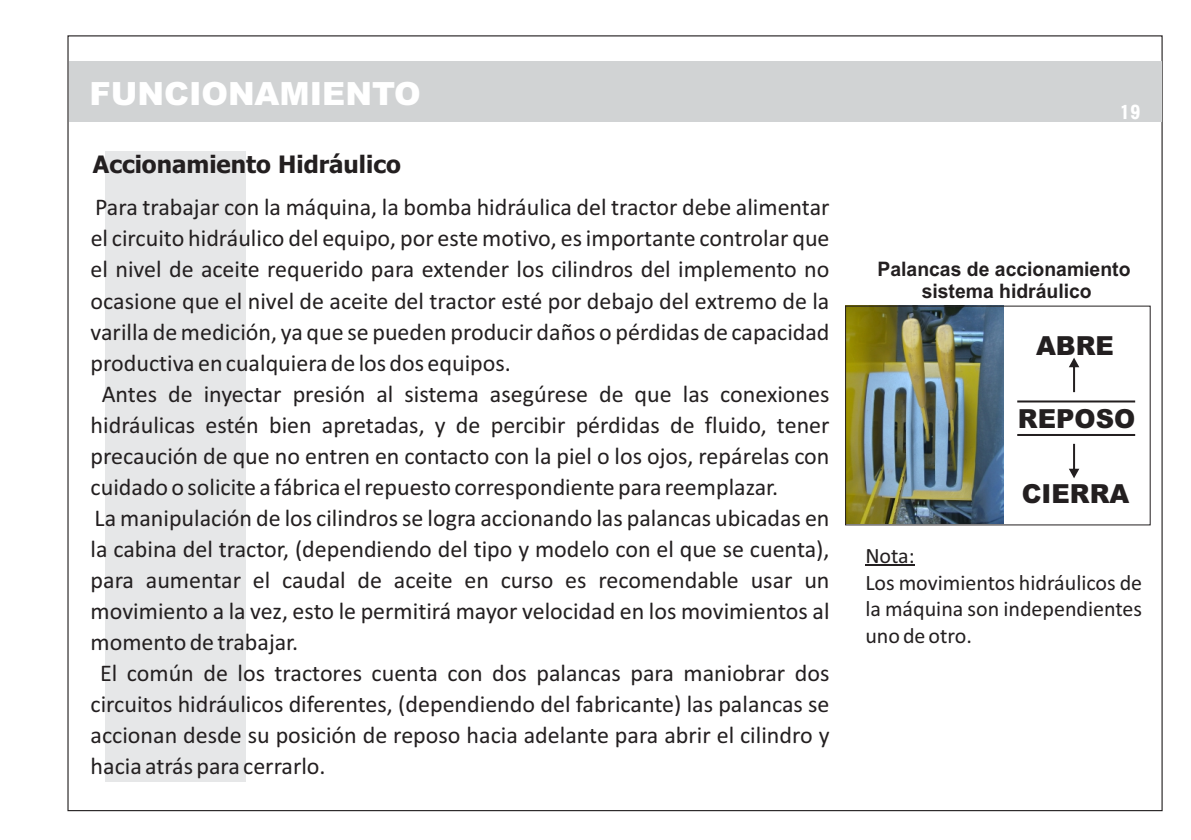
<style>
.page{position:relative;width:1191px;height:840px;background:#fff}
.page>*{position:absolute;margin:0;border:0;box-sizing:border-box;transform-origin:0 0}
.t1{font:900 32px "Arial";color:#fff}
.t2{font:900 26.2px "Arial";color:#231f20}
.t3{font:24px "Calibri";color:#231f20}
.t4{font:700 24px "Tahoma";color:#231f20}
.t5{font:22px/26.8px "Calibri";color:#231f20}
.t6{font:700 20px/22.4px "Arial";color:#231f20;text-align:center}
.t7{font:20px "DF Gothic EB WIN RKSJ H";color:#fff}
</style>
<div class="page">
<div style="left:105px;top:151px;width:141px;height:630px;background:#e6e7e8"></div>
<div style="left:69px;top:62px;width:1092px;height:60px;background:#d1d3d4"></div>
<img style="left:847px;top:307px;width:157px;height:216px">
<hr style="left:1017px;top:400px;width:118px;height:2px;background:#231f20">
<hr style="left:1017px;top:433px;width:118px;height:2px;background:#231f20">
<svg style="left:1069px;top:357px;width:10px;height:35px"></svg>
<svg style="left:1069px;top:443px;width:10px;height:35px"></svg>
<div style="left:845px;top:305px;width:305px;height:220px;border:1px solid #231f20"></div>
<hr style="left:865px;top:564px;width:49px;height:1px;background:#231f20">
<h1 class="t1" style="left:90px;top:82px;width:332px">FUNCIONAMIENTO</h1>
<p class="t4" style="left:93px;top:155px;width:309px">Accionamiento Hidráulico</p>
<p class="t3" style="left:95px;top:197px;width:736px">Para trabajar con la máquina, la bomba hidráulica del tractor debe alimentar</p>
<p class="t3" style="left:91px;top:228px;width:740px">el circuito hidráulico del equipo, por este motivo, es importante controlar que</p>
<p class="t3" style="left:91px;top:259px;width:740px">el nivel de aceite requerido para extender los cilindros del implemento no</p>
<p class="t3" style="left:91px;top:290px;width:740px">ocasione que el nivel de aceite del tractor esté por debajo del extremo de la</p>
<p class="t3" style="left:91px;top:321px;width:740px">varilla de medición, ya que se pueden producir daños o pérdidas de capacidad</p>
<p class="t3" style="left:91px;top:352px;width:422px">productiva en cualquiera de los dos equipos.</p>
<p class="t3" style="left:102px;top:383px;width:729px">Antes de inyectar presión al sistema asegúrese de que las conexiones</p>
<p class="t3" style="left:91px;top:414px;width:740px">hidráulicas estén bien apretadas, y de percibir pérdidas de fluido, tener</p>
<p class="t3" style="left:91px;top:445px;width:740px">precaución de que no entren en contacto con la piel o los ojos, repárelas con</p>
<p class="t3" style="left:91px;top:476px;width:689px">cuidado o solicite a fábrica el repuesto correspondiente para reemplazar.</p>
<p class="t3" style="left:95px;top:507px;width:736px">La manipulación de los cilindros se logra accionando las palancas ubicadas en</p>
<p class="t3" style="left:91px;top:538px;width:740px">la cabina del tractor, (dependiendo del tipo y modelo con el que se cuenta),</p>
<p class="t3" style="left:91px;top:569px;width:740px">para aumentar el caudal de aceite en curso es recomendable usar un</p>
<p class="t3" style="left:91px;top:600px;width:740px">movimiento a la vez, esto le permitirá mayor velocidad en los movimientos al</p>
<p class="t3" style="left:91px;top:632px;width:209px">momento de trabajar.</p>
<p class="t3" style="left:100px;top:663px;width:731px">El común de los tractores cuenta con dos palancas para maniobrar dos</p>
<p class="t3" style="left:91px;top:694px;width:740px">circuitos hidráulicos diferentes, (dependiendo del fabricante) las palancas se</p>
<p class="t3" style="left:91px;top:725px;width:740px">accionan desde su posición de reposo hacia adelante para abrir el cilindro y</p>
<p class="t3" style="left:91px;top:756px;width:237px">hacia atrás para cerrarlo.</p>
<p class="t7" style="left:1120px;top:102px;width:21px">19</p>
<p class="t6" style="left:877px;top:259px;width:254px">Palancas de accionamiento sistema hidráulico</p>
<p class="t2" style="left:1036px;top:336px;width:79px">ABRE</p>
<p class="t2" style="left:1018px;top:409px;width:119px">REPOSO</p>
<p class="t2" style="left:1021px;top:484px;width:109px">CIERRA</p>
<p class="t5" style="left:865px;top:543px;width:278px">Nota:<br>Los movimientos hidráulicos de la máquina son independientes uno de otro.</p>
</div>
